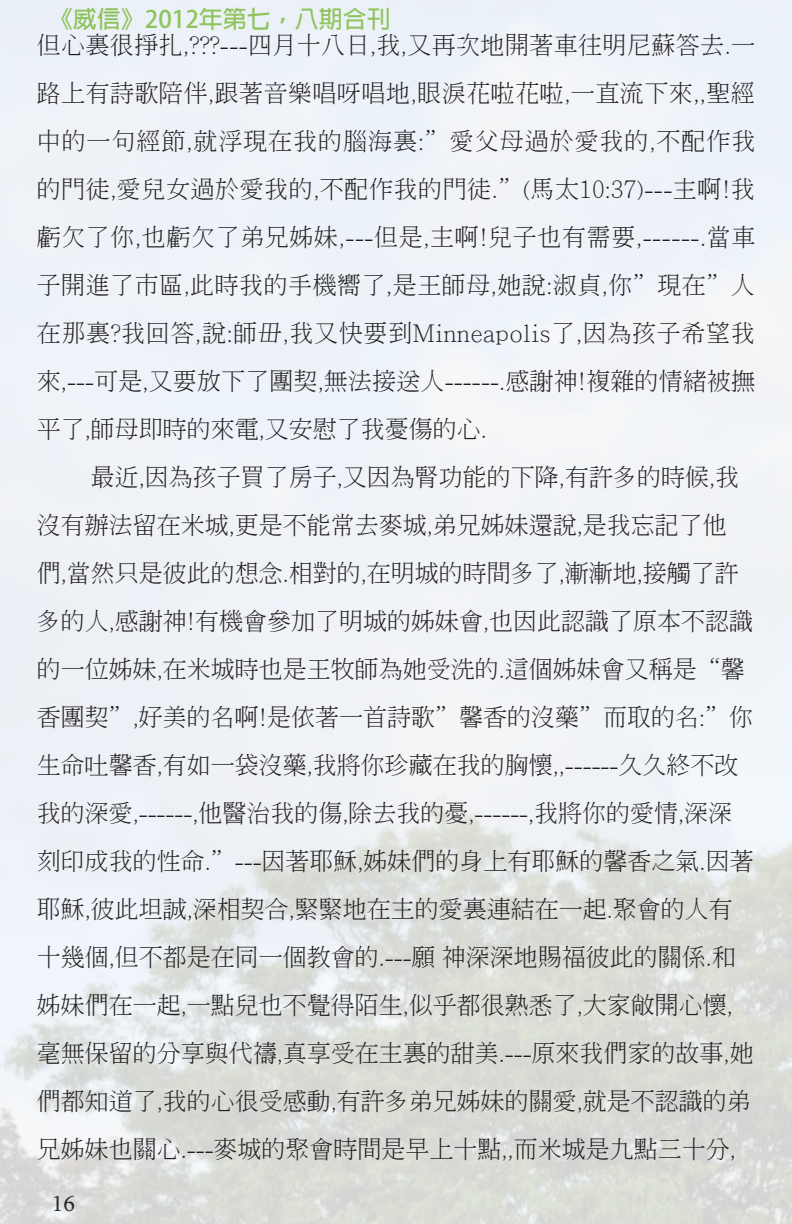
<style>
.page{position:relative;width:792px;height:1224px;background:#fff}
.page>*{position:absolute;margin:0;border:0;box-sizing:border-box;transform-origin:0 0}
.t1{font:300 24px/48px "Adobe Ming Std";color:#231f20;text-align:justify}
.t2{font:700 24px "Adobe Fan Heiti Std";color:#8dc73f}
.t3{font:24px "Minion Pro";color:#231f20}
</style>
<div class="page">
<p class="t2" style="left:49px;top:5px;width:343px">《威信》2012年第七，八期合刊</p>
<p class="t1" style="left:37px;top:21px;width:720px">但心裏很掙扎,???---四月十八日,我,又再次地開著車往明尼蘇答去.一路上有詩歌陪伴,跟著音樂唱呀唱地,眼淚花啦花啦,一直流下來,,聖經中的一句經節,就浮現在我的腦海裏:”愛父母過於愛我的,不配作我的門徒,愛兒女過於愛我的,不配作我的門徒.”(馬太10:37)---主啊!我虧欠了你,也虧欠了弟兄姊妹,---但是,主啊!兒子也有需要,------.當車子開進了市區,此時我的手機嚮了,是王師母,她說:淑貞,你”現在”人在那裏?我回答,說:師毌,我又快要到Minneapolis了,因為孩子希望我來,---可是,又要放下了團契,無法接送人------.感謝神!複雜的情緒被撫平了,師母即時的來電,又安慰了我憂傷的心.</p>
<p class="t1" style="left:37px;top:453px;width:718px;text-align:left;text-indent:54px">最近,因為孩子買了房子,又因為腎功能的下降,有許多的時候,我沒有辦法留在米城,更是不能常去麥城,弟兄姊妹還說,是我忘記了他們,當然只是彼此的想念.相對的,在明城的時間多了,漸漸地,接觸了許多的人,感謝神!有機會參加了明城的姊妹會,也因此認識了原本不認識的一位姊妹,在米城時也是王牧師為她受洗的.這個姊妹會又稱是“馨香團契”,好美的名啊!是依著一首詩歌”馨香的沒藥”而取的名:”你生命吐馨香,有如一袋沒藥,我將你珍藏在我的胸懷,,------久久終不改我的深愛,------,他醫治我的傷,除去我的憂,------,我將你的愛情,深深刻印成我的性命.”---因著耶穌,姊妹們的身上有耶穌的馨香之氣.因著耶穌,彼此坦誠,深相契合,緊緊地在主的愛裏連結在一起.聚會的人有十幾個,但不都是在同一個教會的.---願 神深深地賜福彼此的關係.和姊妹們在一起,一點兒也不覺得陌生,似乎都很熟悉了,大家敞開心懷,毫無保留的分享與代禱,真享受在主裏的甜美.---原來我們家的故事,她們都知道了,我的心很受感動,有許多弟兄姊妹的關愛,就是不認識的弟兄姊妹也關心.---麥城的聚會時間是早上十點,,而米城是九點三十分,</p>
<p class="t3" style="left:52px;top:1187px;width:25px">16</p>
</div>
